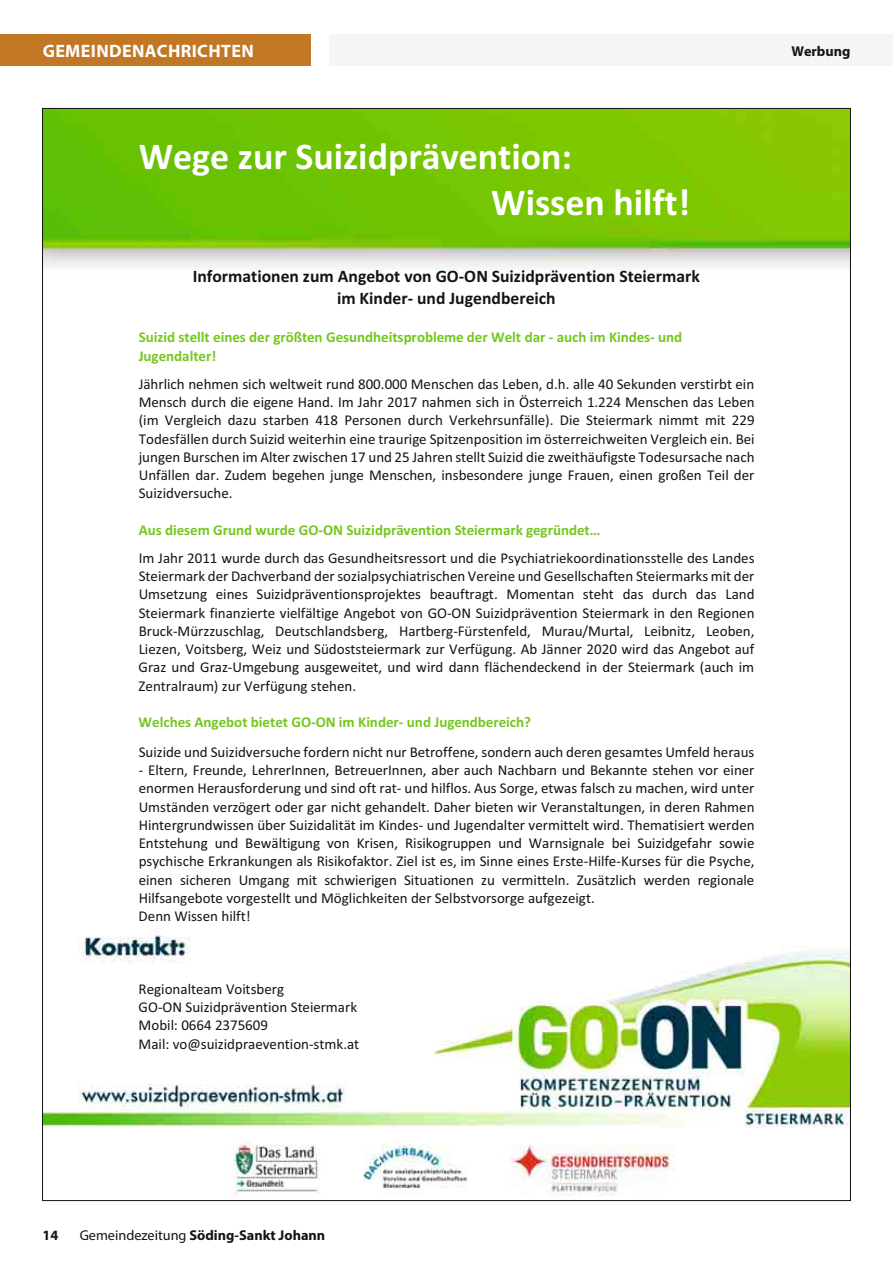
<style>
.page{position:relative;width:893px;height:1263px;background:#fff}
.page>*{position:absolute;margin:0;border:0;box-sizing:border-box;transform-origin:0 0}
.t1{font:700 37.95px/46.3px "Calibri";color:#fff}
.t2{font:700 18px "Myriad Pro";letter-spacing:.02em;color:#fff}
.t3{font:700 17.55px/21.5px "Calibri";color:#131413;text-align:center}
.t4{font:15px/18.3px "Calibri";color:#131413;text-align:justify}
.t5{font:700 15px/18.3px "Calibri";color:#75c71f}
.t6{font:700 14.25px "Myriad Pro";color:#131413}
.s1{font-weight:400}
</style>
<div class="page">
<div style="left:329px;top:34px;width:564px;height:32px;background:#f5f5f5"></div>
<div style="left:1px;top:34px;width:310px;height:32px;background:#c17723"></div>
<img style="left:44px;top:110px;width:805px;height:1087px">
<p class="t2" style="left:43px;top:44px;width:213px">GEMEINDENACHRICHTEN</p>
<p class="t6" style="left:791px;top:46px;width:61px">Werbung</p>
<h1 class="t1" style="left:491px;top:136px;width:200px;text-indent:-353px">Wege zur Suizidprävention:<br>Wissen hilft!</h1>
<p class="t3" style="left:193px;top:267px;width:509px">Informationen zum Angebot von GO-ON Suizidprävention Steiermark im Kinder- und Jugendbereich</p>
<p class="t5" style="left:139px;top:329px;width:545px">Suizid stellt eines der größten Gesundheitsprobleme der Welt dar - auch im Kindes- und<br>Jugendalter!</p>
<p class="t4" style="left:139px;top:376px;width:617px">Jährlich nehmen sich weltweit rund 800.000 Menschen das Leben, d.h. alle 40 Sekunden verstirbt ein Mensch durch die eigene Hand. Im Jahr 2017 nahmen sich in Österreich 1.224 Menschen das Leben (im Vergleich dazu starben 418 Personen durch Verkehrsunfälle). Die Steiermark nimmt mit 229<br>Todesfällen durch Suizid weiterhin eine traurige Spitzenposition im österreichweiten Vergleich ein. Bei jungen Burschen im Alter zwischen 17 und 25 Jahren stellt Suizid die zweithäufigste Todesursache nach Unfällen dar. Zudem begehen junge Menschen, insbesondere junge Frauen, einen großen Teil der Suizidversuche.</p>
<p class="t5" style="left:139px;top:522px;width:463px">Aus diesem Grund wurde GO-ON Suizidprävention Steiermark gegründet…</p>
<p class="t4" style="left:139px;top:550px;width:617px">Im Jahr 2011 wurde durch das Gesundheitsressort und die Psychiatriekoordinationsstelle des Landes Steiermark der Dachverband der sozialpsychiatrischen Vereine und Gesellschaften Steiermarks mit der Umsetzung eines Suizidpräventionsprojektes beauftragt. Momentan steht das durch das Land Steiermark finanzierte vielfältige Angebot von GO-ON Suizidprävention Steiermark in den Regionen Bruck-Mürzzuschlag, Deutschlandsberg, Hartberg-Fürstenfeld, Murau/Murtal, Leibnitz, Leoben, Liezen, Voitsberg, Weiz und Südoststeiermark zur Verfügung. Ab Jänner 2020 wird das Angebot auf Graz und Graz-Umgebung ausgeweitet, und wird dann flächendeckend in der Steiermark (auch im Zentralraum) zur Verfügung stehen.</p>
<p class="t5" style="left:139px;top:714px;width:394px">Welches Angebot bietet GO-ON im Kinder- und Jugendbereich?</p>
<p class="t4" style="left:139px;top:744px;width:617px">Suizide und Suizidversuche fordern nicht nur Betroffene, sondern auch deren gesamtes Umfeld heraus</p>
<p class="t4" style="left:139px;top:762px;width:617px;text-align:left">- Eltern, Freunde, LehrerInnen, BetreuerInnen, aber auch Nachbarn und Bekannte stehen vor einer enormen Herausforderung und sind oft rat- und hilflos. Aus Sorge, etwas falsch zu machen, wird unter Umständen verzögert oder gar nicht gehandelt. Daher bieten wir Veranstaltungen, in deren Rahmen Hintergrundwissen über Suizidalität im Kindes- und Jugendalter vermittelt wird. Thematisiert werden Entstehung und Bewältigung von Krisen, Risikogruppen und Warnsignale bei Suizidgefahr sowie psychische Erkrankungen als Risikofaktor. Ziel ist es, im Sinne eines Erste-Hilfe-Kurses für die Psyche, einen sicheren Umgang mit schwierigen Situationen zu vermitteln. Zusätzlich werden regionale Hilfsangebote vorgestellt und Möglichkeiten der Selbstvorsorge aufgezeigt.<br>Denn Wissen hilft!</p>
<p class="t4" style="left:139px;top:981px;width:222px;text-align:left">Regionalteam Voitsberg<br>GO-ON Suizidprävention Steiermark<br>Mobil: 0664 2375609<br>Mail: vo@suizidpraevention-stmk.at</p>
<p class="t6" style="left:43px;top:1229px;width:17px">14</p>
<p class="t6" style="left:80px;top:1229px;width:247px"><span class="s1">Gemeindezeitung</span> Söding-Sankt Johann</p>
</div>
